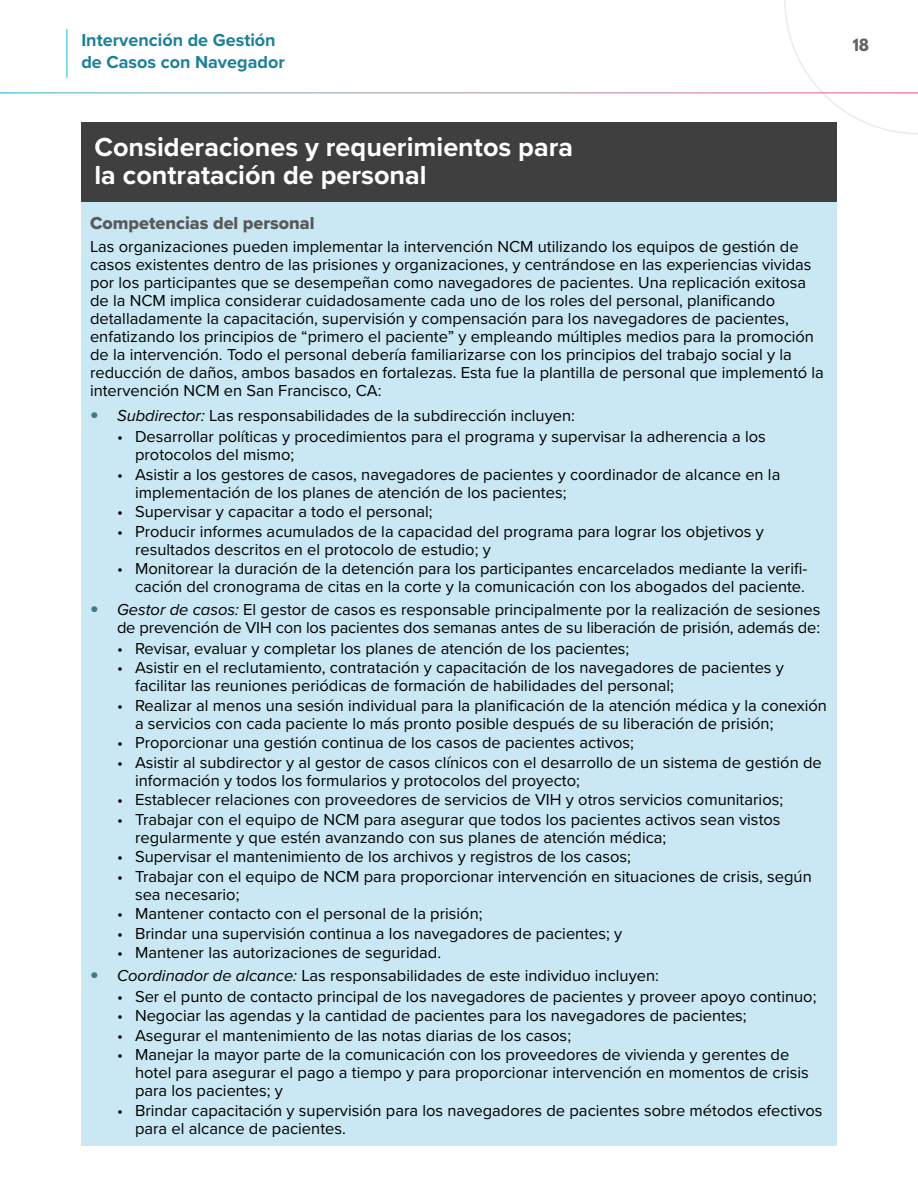
<style>
.page{position:relative;width:918px;height:1188px;background:#fff}
.page>*{position:absolute;margin:0;border:0;box-sizing:border-box;transform-origin:0 0}
.t1{font:700 27px/28.5px "Proxima Nova";color:#fff}
.t2{font:700 18px/21.6px "Proxima Nova";color:#1d8099}
.t3{font:18px "Proxima Nova Extrabld";color:#59595c}
.t4{font:16.5px/18px "Proxima Nova";color:#000}
.t5{font:700 15px "League Spartan";color:#636466}
.s1{font-family:"Proxima Nova Extrabld";font-size:24px;color:#42798f}
.s2{font-style:italic}
</style>
<div class="page">
<svg style="left:784px;top:0;width:134px;height:134px"></svg>
<hr style="left:0;top:93px;width:918px;height:1px;background:#fff">
<div style="left:81px;top:125px;width:756px;height:1021px;background:#c9e8f3"></div>
<div style="left:81px;top:122px;width:756px;height:80px;background:#3f3f3f"></div>
<p class="t2" style="left:81px;top:29px;width:205px">Intervención de Gestión de Casos con Navegador</p>
<p class="t5" style="left:853px;top:33px;width:18px">18</p>
<h1 class="t1" style="left:94px;top:132px;width:480px">Consideraciones y requerimientos para la contratación de personal</h1>
<p class="t3" style="left:90px;top:210px;width:226px">Competencias del personal</p>
<p class="t4" style="left:90px;top:237px;width:736px">Las organizaciones pueden implementar la intervención NCM utilizando los equipos de gestión de casos existentes dentro de las prisiones y organizaciones, y centrándose en las experiencias vividas por los participantes que se desempeñan como navegadores de pacientes. Una replicación exitosa de la NCM implica considerar cuidadosamente cada uno de los roles del personal, planificando detalladamente la capacitación, supervisión y compensación para los navegadores de pacientes, enfatizando los principios de “primero el paciente” y empleando múltiples medios para la promoción de la intervención. Todo el personal debería familiarizarse con los principios del trabajo social y la reducción de daños, ambos basados en fortalezas. Esta fue la plantilla de personal que implementó la intervención NCM en San Francisco, CA:</p>
<p class="t4" style="left:90px;top:406px;width:486px"><span class="s1">•</span> <span class="s2">Subdirector:</span> Las responsabilidades de la subdirección incluyen:</p>
<p class="t4" style="left:135px;top:427px;width:632px;text-indent:-18px">• Desarrollar políticas y procedimientos para el programa y supervisar la adherencia a los protocolos del mismo;</p>
<p class="t4" style="left:135px;top:465px;width:647px;text-indent:-18px">• Asistir a los gestores de casos, navegadores de pacientes y coordinador de alcance en la implementación de los planes de atención de los pacientes;</p>
<p class="t4" style="left:117px;top:502px;width:317px">• Supervisar y capacitar a todo el personal;</p>
<p class="t4" style="left:135px;top:522px;width:630px;text-indent:-18px">• Producir informes acumulados de la capacidad del programa para lograr los objetivos y resultados descritos en el protocolo de estudio; y</p>
<p class="t4" style="left:117px;top:559px;width:692px;text-align:right">• Monitorear la duración de la detención para los participantes encarcelados mediante la verifi - cación del cronograma de citas en la corte y la comunicación con los abogados del paciente.</p>
<p class="t4" style="left:90px;top:600px;width:732px;text-align:right"><span class="s1">•</span> <span class="s2">Gestor de casos:</span> El gestor de casos es responsable principalmente por la realización de sesiones de prevención de VIH con los pacientes dos semanas antes de su liberación de prisión, además de:</p>
<p class="t4" style="left:117px;top:639px;width:514px">• Revisar, evaluar y completar los planes de atención de los pacientes;</p>
<p class="t4" style="left:135px;top:658px;width:650px;text-indent:-18px">• Asistir en el reclutamiento, contratación y capacitación de los navegadores de pacientes y facilitar las reuniones periódicas de formación de habilidades del personal;</p>
<p class="t4" style="left:135px;top:696px;width:693px;text-indent:-18px">• Realizar al menos una sesión individual para la planificación de la atención médica y la conexión a servicios con cada paciente lo más pronto posible después de su liberación de prisión;</p>
<p class="t4" style="left:117px;top:733px;width:519px">• Proporcionar una gestión continua de los casos de pacientes activos;</p>
<p class="t4" style="left:135px;top:753px;width:688px;text-indent:-18px">• Asistir al subdirector y al gestor de casos clínicos con el desarrollo de un sistema de gestión de información y todos los formularios y protocolos del proyecto;</p>
<p class="t4" style="left:117px;top:790px;width:668px">• Establecer relaciones con proveedores de servicios de VIH y otros servicios comunitarios;</p>
<p class="t4" style="left:135px;top:810px;width:647px;text-indent:-18px">• Trabajar con el equipo de NCM para asegurar que todos los pacientes activos sean vistos regularmente y que estén avanzando con sus planes de atención médica;</p>
<p class="t4" style="left:117px;top:847px;width:515px">• Supervisar el mantenimiento de los archivos y registros de los casos;</p>
<p class="t4" style="left:135px;top:867px;width:678px;text-indent:-18px">• Trabajar con el equipo de NCM para proporcionar intervención en situaciones de crisis, según sea necesario;</p>
<p class="t4" style="left:117px;top:904px;width:367px">• Mantener contacto con el personal de la prisión;</p>
<p class="t4" style="left:117px;top:924px;width:507px">• Brindar una supervisión continua a los navegadores de pacientes; y</p>
<p class="t4" style="left:117px;top:943px;width:326px">• Mantener las autorizaciones de seguridad.</p>
<p class="t4" style="left:90px;top:966px;width:570px"><span class="s1">•</span> <span class="s2">Coordinador de alcance:</span> Las responsabilidades de este individuo incluyen:</p>
<p class="t4" style="left:117px;top:987px;width:701px">• Ser el punto de contacto principal de los navegadores de pacientes y proveer apoyo continuo;</p>
<p class="t4" style="left:117px;top:1006px;width:631px">• Negociar las agendas y la cantidad de pacientes para los navegadores de pacientes;</p>
<p class="t4" style="left:117px;top:1026px;width:456px">• Asegurar el mantenimiento de las notas diarias de los casos;</p>
<p class="t4" style="left:135px;top:1045px;width:675px;text-indent:-18px">• Manejar la mayor parte de la comunicación con los proveedores de vivienda y gerentes de hotel para asegurar el pago a tiempo y para proporcionar intervención en momentos de crisis para los pacientes; y</p>
<p class="t4" style="left:135px;top:1101px;width:689px;text-indent:-18px">• Brindar capacitación y supervisión para los navegadores de pacientes sobre métodos efectivos para el alcance de pacientes.</p>
</div>
